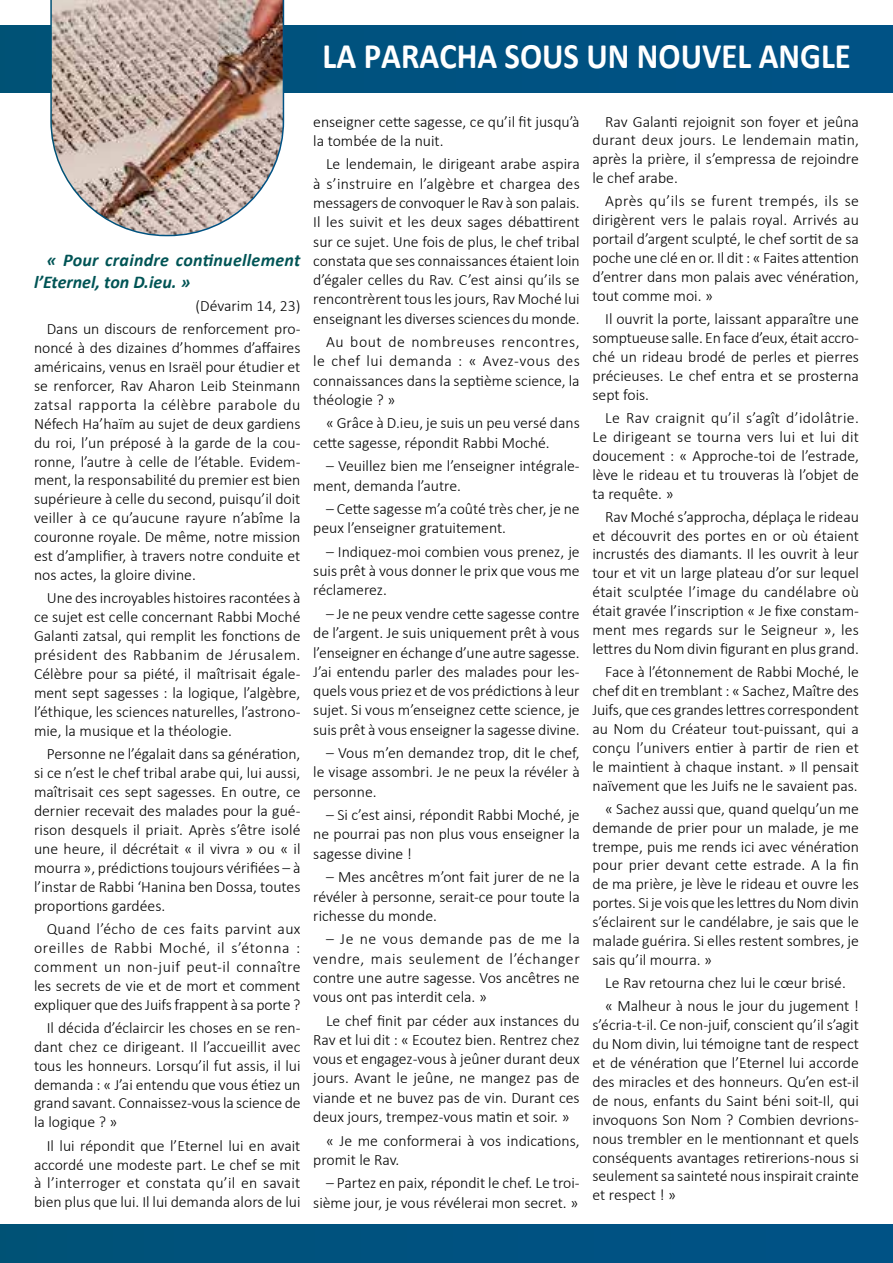
<style>
.page{position:relative;width:893px;height:1263px;background:#fff}
.page>*{position:absolute;margin:0;border:0;box-sizing:border-box;transform-origin:0 0}
.t1{font:700 36px "Calibri";color:#fff;scale:.91 1}
.t2{font:italic 700 18px/21.6px "Calibri";letter-spacing:.015em;color:#005455}
.t3{font:300 15.75px/18.9px "Calibri";color:#000;text-align:justify}
</style>
<div class="page">
<div style="left:0;top:1225px;width:893px;height:38px;background:#005280"></div>
<div style="left:0;top:26px;width:893px;height:66px;background:#005282"></div>
<img style="left:50px;top:0;width:235px;height:237px">
<h1 class="t1" style="left:323px;top:31px;width:582px">LA PARACHA SOUS UN NOUVEL ANGLE</h1>
<p class="t2" style="left:34px;top:248px;width:268px;text-indent:13px">« Pour craindre continuellement l’Eternel, ton D.ieu. »</p>
<p class="t3" style="left:47px;top:294px;width:255px;line-height:23.2px;text-align:right">(Dévarim 14, 23)<br>Dans un discours de renforcement pro-</p>
<p class="t3" style="left:34px;top:338px;width:268px">noncé à des dizaines d’hommes d’affaires américains, venus en Israël pour étudier et se renforcer, Rav Aharon Leib Steinmann zatsal rapporta la célèbre parabole du Néfech Ha’haïm au sujet de deux gardiens du roi, l’un préposé à la garde de la cou&shy;ronne, l’autre à celle de l’étable. Evidem&shy;ment, la responsabilité du premier est bien supérieure à celle du second, puisqu’il doit veiller à ce qu’aucune rayure n’abîme la couronne royale. De même, notre mission est d’amplifier, à travers notre conduite et nos actes, la gloire divine.</p>
<p class="t3" style="left:34px;top:588px;width:268px;text-indent:13px">Une des incroyables histoires racontées à ce sujet est celle concernant Rabbi Moché Galanti zatsal, qui remplit les fonctions de président des Rabbanim de Jérusalem.<br>Célèbre pour sa piété, il maîtrisait égale&shy;ment sept sagesses : la logique, l’algèbre, l’éthique, les sciences naturelles, l’astrono&shy;mie, la musique et la théologie.</p>
<p class="t3" style="left:34px;top:744px;width:268px;text-indent:13px">Personne ne l’égalait dans sa génération, si ce n’est le chef tribal arabe qui, lui aussi, maîtrisait ces sept sagesses. En outre, ce dernier recevait des malades pour la gué&shy;rison desquels il priait. Après s’être isolé une heure, il décrétait « il vivra » ou « il mourra », prédictions toujours vérifiées – à l’instar de Rabbi ‘Hanina ben Dossa, toutes proportions gardées.</p>
<p class="t3" style="left:34px;top:919px;width:268px;text-indent:13px">Quand l’écho de ces faits parvint aux oreilles de Rabbi Moché, il s’étonna : comment un non-juif peut-il connaître les secrets de vie et de mort et comment expliquer que des Juifs frappent à sa porte ?</p>
<p class="t3" style="left:34px;top:1018px;width:268px;text-indent:13px">Il décida d’éclaircir les choses en se ren&shy;dant chez ce dirigeant. Il l’accueillit avec tous les honneurs. Lorsqu’il fut assis, il lui demanda : « J’ai entendu que vous étiez un grand savant. Connaissez-vous la science de la logique ? »</p>
<p class="t3" style="left:34px;top:1136px;width:268px;text-indent:13px">Il lui répondit que l’Eternel lui en avait accordé une modeste part. Le chef se mit à l’interroger et constata qu’il en savait bien plus que lui. Il lui demanda alors de lui</p>
<p class="t3" style="left:313px;top:112px;width:268px">enseigner cette sagesse, ce qu’il fit jusqu’à la tombée de la nuit.</p>
<p class="t3" style="left:313px;top:154px;width:268px;text-indent:13px">Le lendemain, le dirigeant arabe aspira à s’instruire en l’algèbre et chargea des messagers de convoquer le Rav à son palais.<br>Il les suivit et les deux sages débattirent sur ce sujet. Une fois de plus, le chef tribal constata que ses connaissances étaient loin d’égaler celles du Rav. C’est ainsi qu’ils se rencontrèrent tous les jours, Rav Moché lui enseignant les diverses sciences du monde.</p>
<p class="t3" style="left:313px;top:332px;width:268px;text-indent:13px">Au bout de nombreuses rencontres, le chef lui demanda : « Avez-vous des connaissances dans la septième science, la théologie ? »</p>
<p class="t3" style="left:313px;top:413px;width:268px;text-indent:13px">« Grâce à D.ieu, je suis un peu versé dans cette sagesse, répondit Rabbi Moché.</p>
<p class="t3" style="left:313px;top:456px;width:268px;text-indent:13px">– Veuillez bien me l’enseigner intégrale&shy;ment, demanda l’autre.</p>
<p class="t3" style="left:313px;top:499px;width:268px;text-indent:13px">– Cette sagesse m’a coûté très cher, je ne peux l’enseigner gratuitement.</p>
<p class="t3" style="left:313px;top:542px;width:268px;text-indent:13px">– Indiquez-moi combien vous prenez, je suis prêt à vous donner le prix que vous me réclamerez.</p>
<p class="t3" style="left:313px;top:604px;width:268px;text-indent:13px">– Je ne peux vendre cette sagesse contre de l’argent. Je suis uniquement prêt à vous l’enseigner en échange d’une autre sagesse.<br>J’ai entendu parler des malades pour les&shy;quels vous priez et de vos prédictions à leur sujet. Si vous m’enseignez cette science, je suis prêt à vous enseigner la sagesse divine.</p>
<p class="t3" style="left:313px;top:743px;width:268px;text-indent:13px">– Vous m’en demandez trop, dit le chef, le visage assombri. Je ne peux la révéler à personne.</p>
<p class="t3" style="left:313px;top:805px;width:268px;text-indent:13px">– Si c’est ainsi, répondit Rabbi Moché, je ne pourrai pas non plus vous enseigner la sagesse divine !</p>
<p class="t3" style="left:313px;top:867px;width:268px;text-indent:13px">– Mes ancêtres m’ont fait jurer de ne la révéler à personne, serait-ce pour toute la richesse du monde.</p>
<p class="t3" style="left:313px;top:929px;width:268px;text-indent:13px">– Je ne vous demande pas de me la vendre, mais seulement de l’échanger contre une autre sagesse. Vos ancêtres ne vous ont pas interdit cela. »</p>
<p class="t3" style="left:313px;top:1011px;width:268px;text-indent:13px">Le chef finit par céder aux instances du Rav et lui dit : « Ecoutez bien. Rentrez chez vous et engagez-vous à jeûner durant deux jours. Avant le jeûne, ne mangez pas de viande et ne buvez pas de vin. Durant ces deux jours, trempez-vous matin et soir. »</p>
<p class="t3" style="left:313px;top:1130px;width:268px;text-indent:13px">« Je me conformerai à vos indications, promit le Rav.</p>
<p class="t3" style="left:313px;top:1173px;width:268px;text-align:right">– Partez en paix, répondit le chef. Le troi&shy;sième jour, je vous révélerai mon secret. »</p>
<p class="t3" style="left:592px;top:112px;width:268px;text-indent:13px">Rav Galanti rejoignit son foyer et jeûna durant deux jours. Le lendemain matin, après la prière, il s’empressa de rejoindre le chef arabe.</p>
<p class="t3" style="left:592px;top:192px;width:268px;text-indent:13px">Après qu’ils se furent trempés, ils se dirigèrent vers le palais royal. Arrivés au portail d’argent sculpté, le chef sortit de sa poche une clé en or. Il dit : « Faites attention d’entrer dans mon palais avec vénération, tout comme moi. »</p>
<p class="t3" style="left:592px;top:309px;width:268px;text-indent:13px">Il ouvrit la porte, laissant apparaître une somptueuse salle. En face d’eux, était accro&shy;ché un rideau brodé de perles et pierres précieuses. Le chef entra et se prosterna sept fois.</p>
<p class="t3" style="left:592px;top:408px;width:268px;text-indent:13px">Le Rav craignit qu’il s’agît d’idolâtrie.<br>Le dirigeant se tourna vers lui et lui dit doucement : « Approche-toi de l’estrade, lève le rideau et tu trouveras là l’objet de ta requête. »</p>
<p class="t3" style="left:592px;top:507px;width:268px;text-indent:13px">Rav Moché s’approcha, déplaça le rideau et découvrit des portes en or où étaient incrustés des diamants. Il les ouvrit à leur tour et vit un large plateau d’or sur lequel était sculptée l’image du candélabre où était gravée l’inscription « Je fixe constam&shy;ment mes regards sur le Seigneur », les lettres du Nom divin figurant en plus grand.</p>
<p class="t3" style="left:592px;top:662px;width:268px;text-indent:13px">Face à l’étonnement de Rabbi Moché, le chef dit en tremblant : « Sachez, Maître des Juifs, que ces grandes lettres correspondent au Nom du Créateur tout-puissant, qui a conçu l’univers entier à partir de rien et le maintient à chaque instant. » Il pensait naïvement que les Juifs ne le savaient pas.</p>
<p class="t3" style="left:592px;top:799px;width:268px;text-indent:13px">« Sachez aussi que, quand quelqu’un me demande de prier pour un malade, je me trempe, puis me rends ici avec vénération pour prier devant cette estrade. A la fin de ma prière, je lève le rideau et ouvre les portes. Si je vois que les lettres du Nom divin s’éclairent sur le candélabre, je sais que le malade guérira. Si elles restent sombres, je sais qu’il mourra. »</p>
<p class="t3" style="left:605px;top:971px;width:255px;line-height:23.1px">Le Rav retourna chez lui le cœur brisé.<br>« Malheur à nous le jour du jugement !</p>
<p class="t3" style="left:592px;top:1015px;width:268px">s’écria-t-il. Ce non-juif, conscient qu’il s’agit du Nom divin, lui témoigne tant de respect et de vénération que l’Eternel lui accorde des miracles et des honneurs. Qu’en est-il de nous, enfants du Saint béni soit-Il, qui invoquons Son Nom ? Combien devrions&shy;nous trembler en le mentionnant et quels conséquents avantages retirerions-nous si seulement sa sainteté nous inspirait crainte et respect ! »</p>
</div>
